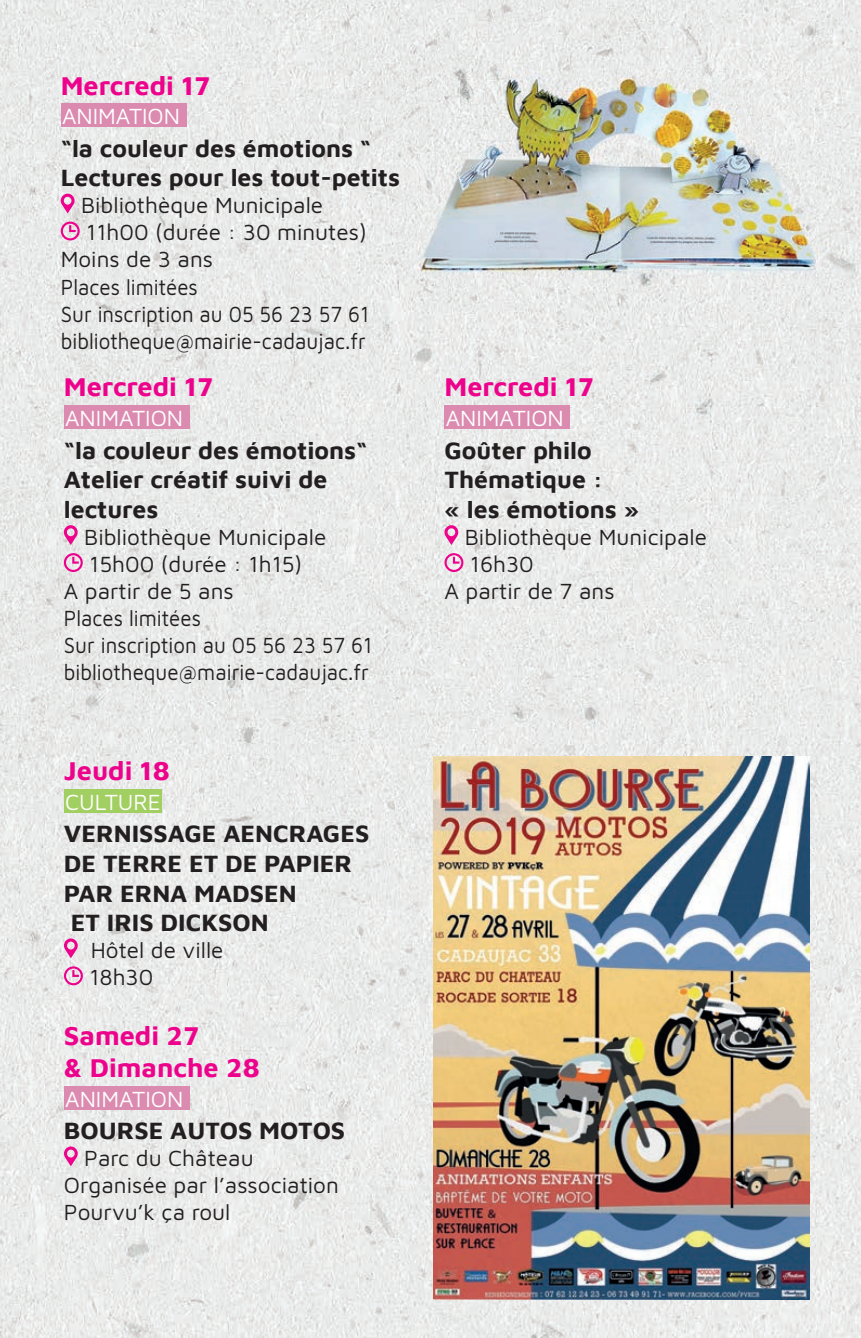
<style>
.page{position:relative;width:861px;height:1338px;background:#fff}
.page>*{position:absolute;margin:0;border:0;box-sizing:border-box;transform-origin:0 0}
.t1{font:700 27px/32.4px "Maven Pro";color:#ed028c}
.t2{font:700 24.75px/29.7px "Maven Pro";color:#231f20}
.t3{font:22.5px/27px "Maven Pro";color:#231f20}
.t4{font:22.5px "Maven Pro";color:#231f20;scale:.91 1}
.t5{font:22.5px "Maven Pro";color:#fff}
</style>
<div class="page">
<img style="left:0;top:0;width:860px;height:1337px">
<div style="left:64px;top:788px;width:97px;height:24px;background:#a2cf62"></div>
<svg style="left:64px;top:938px;width:14px;height:20px"></svg>
<svg style="left:64px;top:966px;width:19px;height:19px"></svg>
<div style="left:64px;top:1085px;width:126px;height:24px;background:#dc8bb0"></div>
<svg style="left:64px;top:1146px;width:14px;height:20px"></svg>
<img style="left:433px;top:756px;width:375px;height:543px">
<img style="left:392px;top:68px;width:436px;height:211px">
<div style="left:64px;top:405px;width:125px;height:24px;background:#dc8bb0"></div>
<svg style="left:64px;top:525px;width:14px;height:20px"></svg>
<svg style="left:64px;top:553px;width:19px;height:19px"></svg>
<div style="left:444px;top:405px;width:126px;height:24px;background:#dc8bb0"></div>
<svg style="left:444px;top:525px;width:14px;height:20px"></svg>
<svg style="left:444px;top:553px;width:19px;height:19px"></svg>
<div style="left:61px;top:103px;width:125px;height:24px;background:#dc8bb0"></div>
<svg style="left:61px;top:194px;width:13px;height:19px"></svg>
<svg style="left:61px;top:221px;width:19px;height:19px"></svg>
<p class="t1" style="left:61px;top:67px;width:151px">Mercredi 17</p>
<p class="t5" style="left:62px;top:101px;width:119px">ANIMATION</p>
<p class="t2" style="left:61px;top:132px;width:341px">“la couleur des émotions “<br>Lectures pour les tout-petits</p>
<p class="t3" style="left:81px;top:191px;width:243px">Bibliothèque Municipale</p>
<p class="t3" style="left:86px;top:218px;width:282px">11h00 (durée : 30 minutes)</p>
<p class="t3" style="left:61px;top:245px;width:154px">Moins de 3 ans</p>
<p class="t4" style="left:61px;top:271px;width:152px">Places limitées</p>
<p class="t4" style="left:61px;top:298px;width:340px">Sur inscription au 05 56 23 57 61</p>
<p class="t4" style="left:61px;top:325px;width:337px">bibliotheque@mairie-cadaujac.fr</p>
<p class="t1" style="left:64px;top:369px;width:151px">Mercredi 17</p>
<p class="t5" style="left:65px;top:403px;width:119px">ANIMATION</p>
<p class="t2" style="left:64px;top:433px;width:305px">“la couleur des émotions“<br>Atelier créatif suivi de lectures</p>
<p class="t3" style="left:84px;top:522px;width:243px">Bibliothèque Municipale</p>
<p class="t3" style="left:89px;top:549px;width:214px">15h00 (durée : 1h15)</p>
<p class="t3" style="left:64px;top:576px;width:171px">A partir de 5 ans</p>
<p class="t4" style="left:64px;top:603px;width:152px">Places limitées</p>
<p class="t4" style="left:64px;top:630px;width:340px">Sur inscription au 05 56 23 57 61</p>
<p class="t4" style="left:64px;top:657px;width:337px">bibliotheque@mairie-cadaujac.fr</p>
<p class="t1" style="left:64px;top:752px;width:107px">Jeudi 18</p>
<p class="t5" style="left:65px;top:786px;width:97px">CULTURE</p>
<p class="t2" style="left:64px;top:817px;width:307px">VERNISSAGE AENCRAGES<br>DE TERRE ET DE PAPIER<br>PAR ERNA MADSEN<br>ET IRIS DICKSON</p>
<p class="t3" style="left:89px;top:935px;width:136px">Hôtel de ville<br>18h30</p>
<p class="t1" style="left:64px;top:1017px;width:197px">Samedi 27<br>&amp; Dimanche 28</p>
<p class="t5" style="left:65px;top:1083px;width:119px">ANIMATION</p>
<p class="t2" style="left:64px;top:1114px;width:282px">BOURSE AUTOS MOTOS</p>
<p class="t3" style="left:64px;top:1143px;width:276px;text-indent:20px">Parc du Château<br>Organisée par l’association<br>Pourvu’k ça roul</p>
<p class="t1" style="left:444px;top:369px;width:151px">Mercredi 17</p>
<p class="t5" style="left:445px;top:403px;width:119px">ANIMATION</p>
<p class="t2" style="left:444px;top:433px;width:196px">Goûter philo<br>Thématique :<br>« les émotions »</p>
<p class="t3" style="left:464px;top:522px;width:243px">Bibliothèque Municipale</p>
<p class="t3" style="left:469px;top:549px;width:65px">16h30</p>
<p class="t3" style="left:444px;top:576px;width:171px">A partir de 7 ans</p>
</div>
